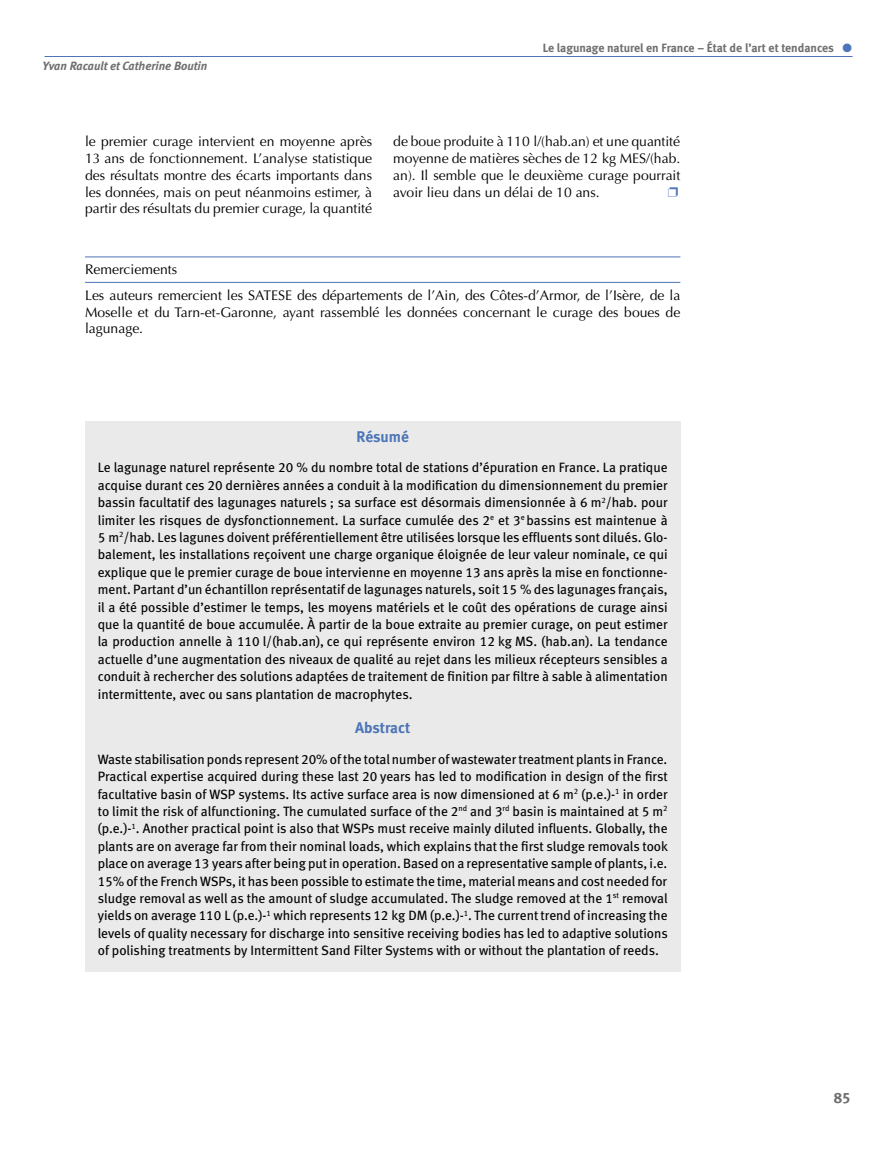
<style>
.page{position:relative;width:893px;height:1149px;background:#fff}
.page>*{position:absolute;margin:0;border:0;box-sizing:border-box;transform-origin:0 0}
.Titre_Résumé{font:700 15.45px "Meta";color:#4d75b7}
.t1{font:15px "Meta Bold LF";color:#6f6f6f}
.Texte_courant{font:13.95px/16.8px "Optima";color:#000;text-align:justify}
.filet{font:13.95px/16.8px "Optima";color:#000;text-align:justify}
.Texte_résumé{font:13.5px/17.4px "Meta Book LF";color:#000;text-align:justify}
.t2{font:12px "Meta Bold LF";color:#6f6f6f}
.t3{font:italic 700 12px "Meta";color:#6f6f6f}
.s1{color:#4d75b7}
</style>
<div class="page">
<hr style="left:45px;top:56px;width:807px;height:1px;background:#4d75b7">
<div style="left:85px;top:421px;width:595px;height:550px;background:#eaeaea"></div>
<hr style="left:85px;top:256px;width:595px;height:1px;background:#4d75b7">
<hr style="left:85px;top:282px;width:595px;height:1px;background:#4d75b7">
<p class="t3" style="left:43px;top:59px;width:166px">Yvan Racault et Catherine Boutin</p>
<p class="t2" style="left:543px;top:41px;width:311px">Le lagunage naturel en France – État de l’art et tendances <span class="s1">●</span></p>
<p class="Texte_courant" style="left:85px;top:133px;width:289px">le premier curage intervient en moyenne après 13 ans de fonctionnement. L’analyse statistique des résultats montre des écarts importants dans les données, mais on peut néanmoins estimer, à partir des résultats du premier curage, la quantité</p>
<p class="Texte_courant" style="left:393px;top:133px;width:289px">de boue produite à 110 l/(hab.an) et une quantité moyenne de matières sèches de 12 kg MES/(hab. an). Il semble que le deuxième curage pourrait avoir lieu dans un délai de 10 ans.</p>
<p class="filet" style="left:85px;top:261px;width:94px">Remerciements</p>
<p class="filet" style="left:85px;top:287px;width:597px">Les auteurs remercient les SATESE des départements de l’Ain, des Côtes-d’Armor, de l’Isère, de la Moselle et du Tarn-et-Garonne, ayant rassemblé les données concernant le curage des boues de lagunage.</p>
<p class="Titre_Résumé" style="left:356px;top:427px;width:54px">Résumé</p>
<p class="Texte_résumé" style="left:98px;top:458px;width:571px">Le lagunage naturel représente 20 % du nombre total de stations d’épuration en France. La pratique acquise durant ces 20 dernières années a conduit à la modification du dimensionnement du premier bassin facultatif des lagunages naturels ; sa surface est désormais dimensionnée à 6 m<sup>2</sup>/hab. pour limiter les risques de dysfonctionnement. La surface cumulée des 2<sup>e</sup> et 3<sup>e</sup> bassins est maintenue à 5 m<sup>2</sup>/hab. Les lagunes doivent préférentiellement être utilisées lorsque les effluents sont dilués. Glo&shy;balement, les installations reçoivent une charge organique éloignée de leur valeur nominale, ce qui explique que le premier curage de boue intervienne en moyenne 13 ans après la mise en fonctionne&shy;ment. Partant d’un échantillon représentatif de lagunages naturels, soit 15 % des lagunages français, il a été possible d’estimer le temps, les moyens matériels et le coût des opérations de curage ainsi que la quantité de boue accumulée. À partir de la boue extraite au premier curage, on peut estimer la production annelle à 110 l/(hab.an), ce qui représente environ 12 kg MS. (hab.an). La tendance actuelle d’une augmentation des niveaux de qualité au rejet dans les milieux récepteurs sensibles a conduit à rechercher des solutions adaptées de traitement de finition par filtre à sable à alimentation intermittente, avec ou sans plantation de macrophytes.</p>
<p class="Titre_Résumé" style="left:355px;top:718px;width:57px">Abstract</p>
<p class="Texte_résumé" style="left:98px;top:749px;width:572px">Waste stabilisation ponds represent 20% of the total number of wastewater treatment plants in France.<br>Practical expertise acquired during these last 20 years has led to modification in design of the first facultative basin of WSP systems. Its active surface area is now dimensioned at 6 m<sup>2</sup> (p.e.)-<sup>1</sup> in order to limit the risk of alfunctioning. The cumulated surface of the 2<sup>nd</sup> and 3<sup>rd</sup> basin is maintained at 5 m<sup>2 </sup>(p.e.)-<sup>1</sup>. Another practical point is also that WSPs must receive mainly diluted influents. Globally, the plants are on average far from their nominal loads, which explains that the first sludge removals took place on average 13 years after being put in operation. Based on a representative sample of plants, i.e.<br>15% of the French WSPs, it has been possible to estimate the time, material means and cost needed for sludge removal as well as the amount of sludge accumulated. The sludge removed at the 1<sup>st</sup> removal yields on average 110 L (p.e.)-<sup>1</sup> which represents 12 kg DM (p.e.)-<sup>1</sup>. The current trend of increasing the levels of quality necessary for discharge into sensitive receiving bodies has led to adaptive solutions of polishing treatments by Intermittent Sand Filter Systems with or without the plantation of reeds.</p>
<p class="t1" style="left:834px;top:1088px;width:18px">85</p>
</div>
